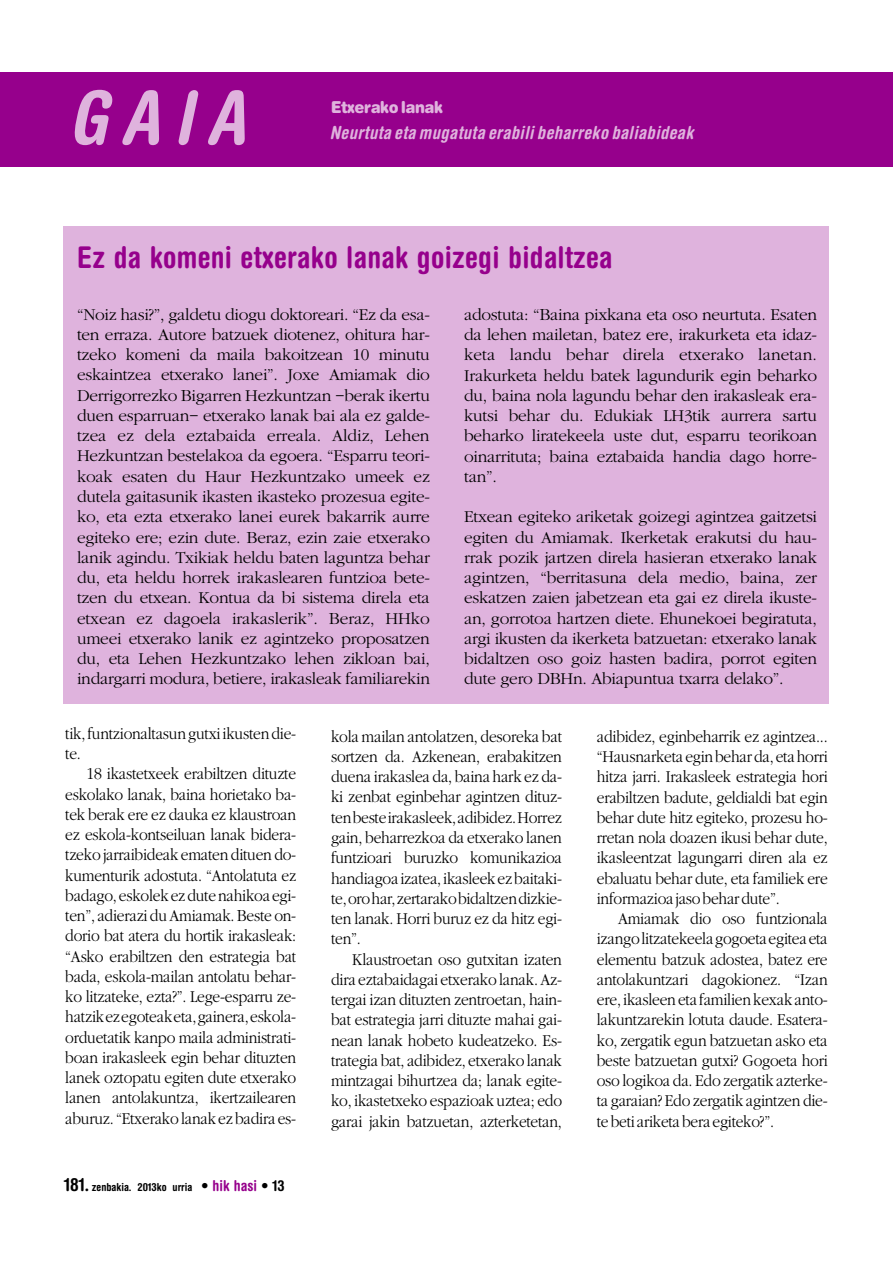
<style>
.page{position:relative;width:893px;height:1263px;background:#fff}
.page>*{position:absolute;margin:0;border:0;box-sizing:border-box;transform-origin:0 0}
.t1{font:italic 700 condensed 73.8px "Helvetica Rounded";color:#dfb3dd}
.t2{font:700 condensed 30px "Helvetica Rounded";letter-spacing:.01em;color:#96008c}
.t3{font:italic 700 condensed 18px "Helvetica Rounded";letter-spacing:.025em;color:#dfb3dd}
.t4{font:300 17.25px/20.2px "Garamond";letter-spacing:-.015em;color:#000;text-align:justify;scale:.9 1}
.t5{font:300 17.25px/20.2px "Garamond";letter-spacing:-.015em;color:#000;text-align:justify}
.t6{font:900 16.5px "Helvetica Rounded";letter-spacing:-.02em;color:#dfb3dd;scale:.9 1}
.t7{font:700 condensed 11.1px "Helvetica Rounded";color:#000}
.s1{font-size:18px}
.s2{font-size:15px}
.s3{font-size:15px;color:#96008c}
</style>
<div class="page">
<div style="left:64px;top:227px;width:765px;height:477px;background:#dfb3dd"></div>
<div style="left:0;top:72px;width:893px;height:95px;background:#96008c"></div>
<h1 class="t1" style="left:68px;top:91px;width:178px">GAIA</h1>
<p class="t6" style="left:331px;top:102px;width:126px">Etxerako lanak</p>
<p class="t3" style="left:330px;top:126px;width:365px">Neurtuta eta mugatuta erabili beharreko baliabideak</p>
<h2 class="t2" style="left:77px;top:246px;width:537px">Ez da komeni etxerako lanak goizegi bidaltzea</h2>
<p class="t5" style="left:77px;top:304px;width:354px">“Noiz hasi?”, galdetu diogu doktoreari. “Ez da esa&shy;ten erraza. Autore batzuek diotenez, ohitura har&shy;tzeko komeni da maila bakoitzean 10 minutu eskaintzea etxerako lanei”. Joxe Amiamak dio Derrigorrezko Bigarren Hezkuntzan −berak ikertu duen esparruan− etxerako lanak bai ala ez galde&shy;tzea ez dela eztabaida erreala. Aldiz, Lehen Hezkuntzan bestelakoa da egoera. “Esparru teori&shy;koak esaten du Haur Hezkuntzako umeek ez dutela gaitasunik ikasten ikasteko prozesua egite&shy;ko, eta ezta etxerako lanei eurek bakarrik aurre egiteko ere; ezin dute. Beraz, ezin zaie etxerako lanik agindu. Txikiak heldu baten laguntza behar du, eta heldu horrek irakaslearen funtzioa bete&shy;tzen du etxean. Kontua da bi sistema direla eta etxean ez dagoela irakaslerik”. Beraz, HHko umeei etxerako lanik ez agintzeko proposatzen du, eta Lehen Hezkuntzako lehen zikloan bai, indargarri modura, betiere, irakasleak familiarekin</p>
<p class="t5" style="left:464px;top:304px;width:354px">adostuta: “Baina pixkana eta oso neurtuta. Esaten da lehen mailetan, batez ere, irakurketa eta idaz&shy;keta landu behar direla etxerako lanetan.<br>Irakurketa heldu batek lagundurik egin beharko du, baina nola lagundu behar den irakasleak era&shy;kutsi behar du. Edukiak LH3tik aurrera sartu beharko liratekeela uste dut, esparru teorikoan oinarrituta; baina eztabaida handia dago horre&shy;tan”.</p>
<p class="t5" style="left:464px;top:506px;width:354px">Etxean egiteko ariketak goizegi agintzea gaitzetsi egiten du Amiamak. Ikerketak erakutsi du hau&shy;rrak pozik jartzen direla hasieran etxerako lanak agintzen, “berritasuna dela medio, baina, zer eskatzen zaien jabetzean eta gai ez direla ikuste&shy;an, gorrotoa hartzen diete. Ehunekoei begiratuta, argi ikusten da ikerketa batzuetan: etxerako lanak bidaltzen oso goiz hasten badira, porrot egiten dute gero DBHn. Abiapuntua txarra delako”.</p>
<p class="t4" style="left:65px;top:723px;width:258px">tik, funtzionaltasun gutxi ikusten die&shy;te.</p>
<p class="t4" style="left:65px;top:763px;width:258px;text-indent:21px">18 ikastetxeek erabiltzen dituzte eskolako lanak, baina horietako ba&shy;tek berak ere ez dauka ez klaustroan ez eskola-kontseiluan lanak bidera&shy;tzeko jarraibideak ematen dituen do&shy;kumenturik adostuta. “Antolatuta ez badago, eskolek ez dute nahikoa egi&shy;ten”, adierazi du Amiamak. Beste on&shy;dorio bat atera du hortik irakasleak: “Asko erabiltzen den estrategia bat bada, eskola-mailan antolatu behar&shy;ko litzateke, ezta?”. Lege-esparru ze&shy;hatzik ez egoteak eta, gainera, eskola&shy;orduetatik kanpo maila administrati&shy;boan irakasleek egin behar dituzten lanek oztopatu egiten dute etxerako lanen antolakuntza, ikertzailearen aburuz. “Etxerako lanak ez badira es-</p>
<p class="t7" style="left:64px;top:1183px;width:222px"><span class="s1">181.</span> zenbakia. 2013ko urria <span class="s2">•</span> <span class="s3">hik hasi</span> <span class="s2">• 13</span></p>
<p class="t4" style="left:331px;top:726px;width:258px">kola mailan antolatzen, desoreka bat sortzen da. Azkenean, erabakitzen duena irakaslea da, baina hark ez da&shy;ki zenbat eginbehar agintzen dituz&shy;ten beste irakasleek, adibidez. Horrez gain, beharrezkoa da etxerako lanen funtzioari buruzko komunikazioa handiagoa izatea, ikasleek ez baitaki&shy;te, oro har, zertarako bidaltzen dizkie&shy;ten lanak. Horri buruz ez da hitz egi&shy;ten”.</p>
<p class="t4" style="left:331px;top:948px;width:258px;text-indent:21px">Klaustroetan oso gutxitan izaten dira eztabaidagai etxerako lanak. Az&shy;tergai izan dituzten zentroetan, hain&shy;bat estrategia jarri dituzte mahai gai&shy;nean lanak hobeto kudeatzeko. Es&shy;trategia bat, adibidez, etxerako lanak mintzagai bihurtzea da; lanak egite&shy;ko, ikastetxeko espazioak uztea; edo garai jakin batzuetan, azterketetan,</p>
<p class="t4" style="left:597px;top:726px;width:258px">adibidez, eginbeharrik ez agintzea... “Hausnarketa egin behar da, eta horri hitza jarri. Irakasleek estrategia hori erabiltzen badute, geldialdi bat egin behar dute hitz egiteko, prozesu ho&shy;rretan nola doazen ikusi behar dute, ikasleentzat lagungarri diren ala ez ebaluatu behar dute, eta familiek ere informazioa jaso behar dute”.</p>
<p class="t4" style="left:597px;top:908px;width:258px;text-indent:21px">Amiamak dio oso funtzionala izango litzatekeela gogoeta egitea eta elementu batzuk adostea, batez ere antolakuntzari dagokionez. “Izan ere, ikasleen eta familien kexak anto&shy;lakuntzarekin lotuta daude. Esatera&shy;ko, zergatik egun batzuetan asko eta beste batzuetan gutxi? Gogoeta hori oso logikoa da. Edo zergatik azterke&shy;ta garaian? Edo zergatik agintzen die&shy;te beti ariketa bera egiteko?”.</p>
</div>
